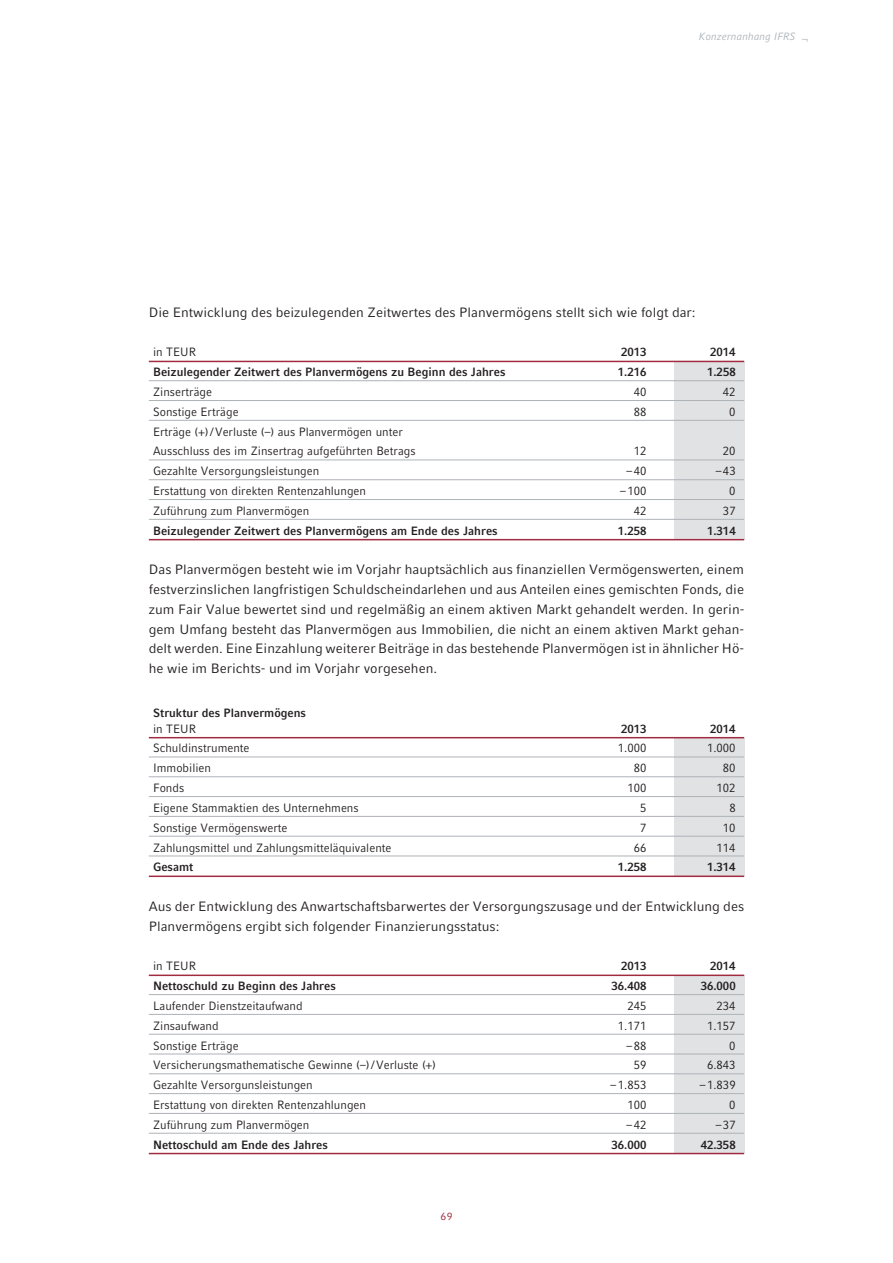
<style>
.page{position:relative;width:893px;height:1263px;background:#fff}
.page>*{position:absolute;margin:0;border:0;box-sizing:border-box;transform-origin:0 0}
.t1{font:13.5px/19.8px "Compatil Fact LT Com";color:#231f20;text-align:justify}
.t2{font:12px/19.8px "Compatil Fact LT Com";color:#231f20;scale:.95 1}
.t3{font:700 12px "Compatil Fact LT Com";color:#231f20;scale:.95 1}
.t4{font:italic 10.5px "Compatil Fact LT Com";color:#aeb3b8}
.t5{font:10.5px "Compatil Fact LT Com";color:#a12b40}
</style>
<div class="page">
<div style="left:674px;top:361px;width:70px;height:178px;background:#e0e2e3"></div>
<div style="left:674px;top:738px;width:70px;height:138px;background:#e0e2e3"></div>
<div style="left:674px;top:975px;width:70px;height:178px;background:#e0e2e3"></div>
<hr style="left:149px;top:361px;width:595px;height:1px;background:#a12b40">
<hr style="left:149px;top:380px;width:595px;height:1px;background:#aeb3b8">
<hr style="left:149px;top:400px;width:595px;height:1px;background:#aeb3b8">
<hr style="left:149px;top:420px;width:595px;height:1px;background:#aeb3b8">
<hr style="left:149px;top:460px;width:595px;height:1px;background:#aeb3b8">
<hr style="left:149px;top:479px;width:595px;height:1px;background:#aeb3b8">
<hr style="left:149px;top:499px;width:595px;height:1px;background:#aeb3b8">
<hr style="left:149px;top:519px;width:595px;height:1px;background:#aeb3b8">
<hr style="left:149px;top:539px;width:595px;height:1px;background:#a12b40">
<hr style="left:149px;top:737px;width:595px;height:1px;background:#a12b40">
<hr style="left:149px;top:757px;width:595px;height:1px;background:#aeb3b8">
<hr style="left:149px;top:776px;width:595px;height:1px;background:#aeb3b8">
<hr style="left:149px;top:796px;width:595px;height:1px;background:#aeb3b8">
<hr style="left:149px;top:816px;width:595px;height:1px;background:#aeb3b8">
<hr style="left:149px;top:836px;width:595px;height:1px;background:#aeb3b8">
<hr style="left:149px;top:856px;width:595px;height:1px;background:#aeb3b8">
<hr style="left:149px;top:875px;width:595px;height:2px;background:#a12b40">
<hr style="left:149px;top:974px;width:595px;height:2px;background:#a12b40">
<hr style="left:149px;top:994px;width:595px;height:1px;background:#aeb3b8">
<hr style="left:149px;top:1014px;width:595px;height:1px;background:#aeb3b8">
<hr style="left:149px;top:1034px;width:595px;height:1px;background:#aeb3b8">
<hr style="left:149px;top:1054px;width:595px;height:1px;background:#aeb3b8">
<hr style="left:149px;top:1073px;width:595px;height:1px;background:#aeb3b8">
<hr style="left:149px;top:1093px;width:595px;height:1px;background:#aeb3b8">
<hr style="left:149px;top:1113px;width:595px;height:1px;background:#aeb3b8">
<hr style="left:149px;top:1133px;width:595px;height:1px;background:#aeb3b8">
<hr style="left:149px;top:1153px;width:595px;height:1px;background:#a12b40">
<p class="t4" style="left:699px;top:32px;width:110px">Konzernanhang IFRS ¬</p>
<p class="t1" style="left:149px;top:304px;width:548px">Die Entwicklung des beizulegenden Zeitwertes des Planvermögens stellt sich wie folgt dar:</p>
<p class="t2" style="left:153px;top:344px;width:47px">in TEUR</p>
<p class="t3" style="left:621px;top:348px;width:28px">2013</p>
<p class="t3" style="left:710px;top:348px;width:28px">2014</p>
<p class="t3" style="left:153px;top:368px;width:372px">Beizulegender Zeitwert des Planvermögens zu Beginn des Jahres</p>
<p class="t3" style="left:618px;top:368px;width:32px">1.216</p>
<p class="t3" style="left:707px;top:368px;width:32px">1.258</p>
<p class="t2" style="left:153px;top:383px;width:64px">Zinserträge</p>
<p class="t2" style="left:634px;top:383px;width:15px">40</p>
<p class="t2" style="left:723px;top:383px;width:15px">42</p>
<p class="t2" style="left:153px;top:403px;width:92px">Sonstige Erträge</p>
<p class="t2" style="left:634px;top:403px;width:15px">88</p>
<p class="t2" style="left:729px;top:403px;width:8px">0</p>
<p class="t2" style="left:153px;top:423px;width:278px">Erträge (+) / Verluste (–) aus Planvermögen unter<br>Ausschluss des im Zinsertrag aufgeführten Betrags</p>
<p class="t2" style="left:634px;top:443px;width:15px">12</p>
<p class="t2" style="left:723px;top:443px;width:15px">20</p>
<p class="t2" style="left:153px;top:462px;width:176px">Gezahlte Versorgungsleistungen</p>
<p class="t2" style="left:626px;top:462px;width:23px">– 40</p>
<p class="t2" style="left:716px;top:462px;width:23px">– 43</p>
<p class="t2" style="left:153px;top:482px;width:226px">Erstattung von direkten Rentenzahlungen</p>
<p class="t2" style="left:620px;top:482px;width:29px">– 100</p>
<p class="t2" style="left:729px;top:482px;width:8px">0</p>
<p class="t2" style="left:153px;top:502px;width:166px">Zuführung zum Planvermögen</p>
<p class="t2" style="left:634px;top:502px;width:15px">42</p>
<p class="t2" style="left:723px;top:502px;width:15px">37</p>
<p class="t3" style="left:153px;top:526px;width:364px">Beizulegender Zeitwert des Planvermögens am Ende des Jahres</p>
<p class="t3" style="left:618px;top:526px;width:32px">1.258</p>
<p class="t3" style="left:707px;top:526px;width:32px">1.314</p>
<p class="t1" style="left:149px;top:561px;width:597px">Das Planvermögen besteht wie im Vorjahr hauptsächlich aus finanziellen Vermögenswerten, einem festverzinslichen langfristigen Schuldscheindarlehen und aus Anteilen eines gemischten Fonds, die zum Fair Value bewertet sind und regelmäßig an einem aktiven Markt gehandelt werden. In gerin&shy;gem Umfang besteht das Planvermögen aus Immobilien, die nicht an einem aktiven Markt gehan&shy;delt werden. Eine Einzahlung weiterer Beiträge in das bestehende Planvermögen ist in ähnlicher Hö&shy;he wie im Berichts- und im Vorjahr vorgesehen.</p>
<p class="t3" style="left:153px;top:709px;width:163px">Struktur des Planvermögens</p>
<p class="t2" style="left:153px;top:720px;width:47px">in TEUR</p>
<p class="t3" style="left:621px;top:724px;width:28px">2013</p>
<p class="t3" style="left:710px;top:724px;width:28px">2014</p>
<p class="t2" style="left:153px;top:740px;width:103px">Schuldinstrumente</p>
<p class="t2" style="left:618px;top:740px;width:32px">1.000</p>
<p class="t2" style="left:707px;top:740px;width:32px">1.000</p>
<p class="t2" style="left:153px;top:759px;width:63px">Immobilien</p>
<p class="t2" style="left:634px;top:759px;width:15px">80</p>
<p class="t2" style="left:723px;top:759px;width:15px">80</p>
<p class="t2" style="left:153px;top:779px;width:34px">Fonds</p>
<p class="t2" style="left:627px;top:779px;width:22px">100</p>
<p class="t2" style="left:717px;top:779px;width:22px">102</p>
<p class="t2" style="left:153px;top:799px;width:218px">Eigene Stammaktien des Unternehmens</p>
<p class="t2" style="left:640px;top:799px;width:8px">5</p>
<p class="t2" style="left:729px;top:799px;width:8px">8</p>
<p class="t2" style="left:153px;top:819px;width:143px">Sonstige Vermögenswerte</p>
<p class="t2" style="left:640px;top:819px;width:8px">7</p>
<p class="t2" style="left:723px;top:819px;width:15px">10</p>
<p class="t2" style="left:153px;top:839px;width:252px">Zahlungsmittel und Zahlungsmitteläquivalente</p>
<p class="t2" style="left:634px;top:839px;width:15px">66</p>
<p class="t2" style="left:717px;top:839px;width:22px">114</p>
<p class="t3" style="left:153px;top:863px;width:44px">Gesamt</p>
<p class="t3" style="left:618px;top:863px;width:32px">1.258</p>
<p class="t3" style="left:707px;top:863px;width:32px">1.314</p>
<p class="t1" style="left:149px;top:898px;width:597px">Aus der Entwicklung des Anwartschaftsbarwertes der Versorgungszusage und der Entwicklung des<br>Planvermögens ergibt sich folgender Finanzierungsstatus:</p>
<p class="t2" style="left:153px;top:957px;width:47px">in TEUR</p>
<p class="t3" style="left:621px;top:962px;width:28px">2013</p>
<p class="t3" style="left:710px;top:962px;width:28px">2014</p>
<p class="t3" style="left:153px;top:982px;width:194px">Nettoschuld zu Beginn des Jahres</p>
<p class="t3" style="left:611px;top:982px;width:38px">36.408</p>
<p class="t3" style="left:701px;top:982px;width:38px">36.000</p>
<p class="t2" style="left:153px;top:997px;width:159px">Laufender Dienstzeitaufwand</p>
<p class="t2" style="left:627px;top:997px;width:22px">245</p>
<p class="t2" style="left:717px;top:997px;width:22px">234</p>
<p class="t2" style="left:153px;top:1017px;width:70px">Zinsaufwand</p>
<p class="t2" style="left:618px;top:1017px;width:32px">1.171</p>
<p class="t2" style="left:707px;top:1017px;width:32px">1.157</p>
<p class="t2" style="left:153px;top:1037px;width:92px">Sonstige Erträge</p>
<p class="t2" style="left:626px;top:1037px;width:23px">– 88</p>
<p class="t2" style="left:729px;top:1037px;width:8px">0</p>
<p class="t2" style="left:153px;top:1056px;width:299px">Versicherungsmathematische Gewinne (–) / Verluste (+)</p>
<p class="t2" style="left:634px;top:1056px;width:15px">59</p>
<p class="t2" style="left:707px;top:1056px;width:32px">6.843</p>
<p class="t2" style="left:153px;top:1076px;width:170px">Gezahlte Versorgunsleistungen</p>
<p class="t2" style="left:611px;top:1076px;width:39px">– 1.853</p>
<p class="t2" style="left:700px;top:1076px;width:39px">– 1.839</p>
<p class="t2" style="left:153px;top:1096px;width:226px">Erstattung von direkten Rentenzahlungen</p>
<p class="t2" style="left:627px;top:1096px;width:22px">100</p>
<p class="t2" style="left:729px;top:1096px;width:8px">0</p>
<p class="t2" style="left:153px;top:1116px;width:166px">Zuführung zum Planvermögen</p>
<p class="t2" style="left:626px;top:1116px;width:23px">– 42</p>
<p class="t2" style="left:716px;top:1116px;width:23px">– 37</p>
<p class="t3" style="left:153px;top:1140px;width:186px">Nettoschuld am Ende des Jahres</p>
<p class="t3" style="left:611px;top:1140px;width:38px">36.000</p>
<p class="t3" style="left:701px;top:1140px;width:38px">42.358</p>
<p class="t5" style="left:440px;top:1212px;width:14px">69</p>
</div>
